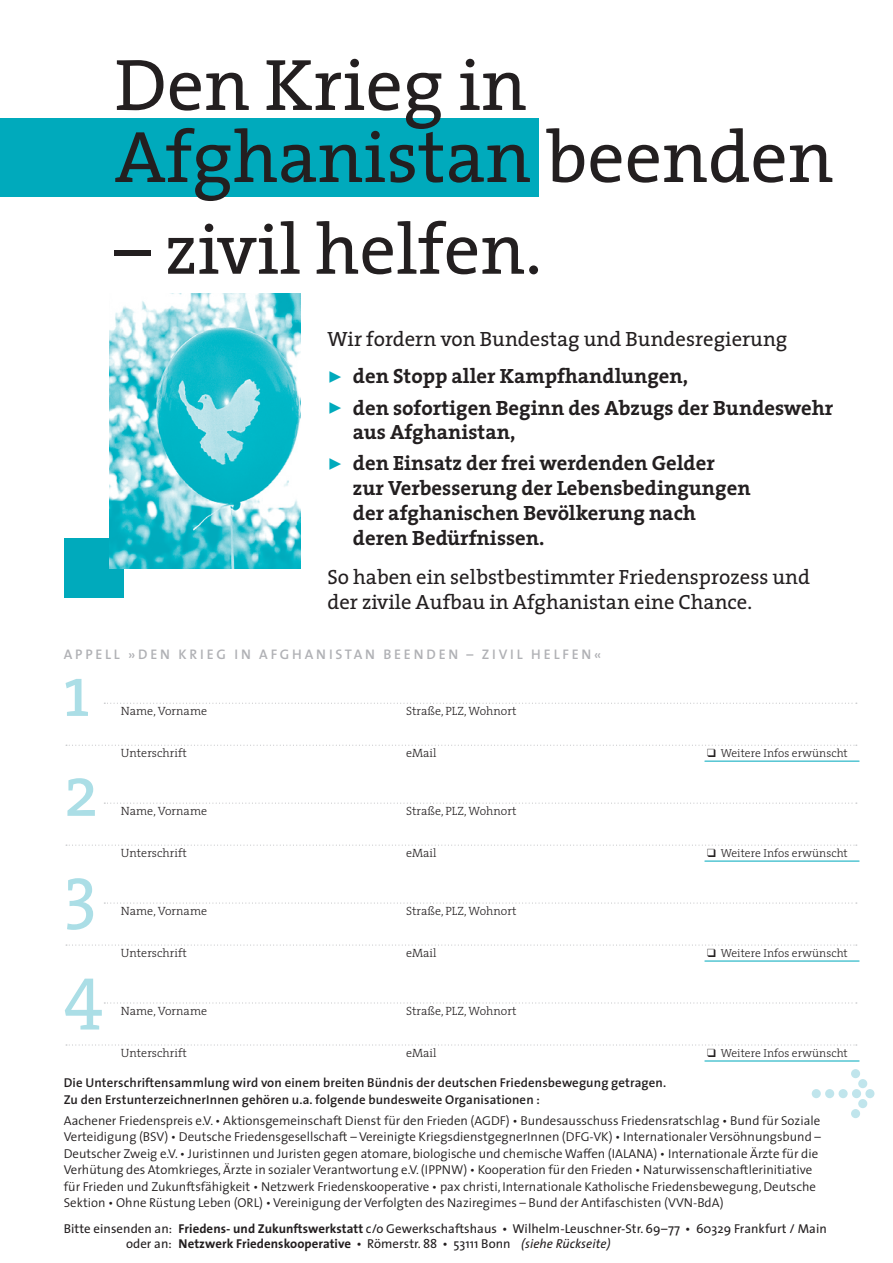
<style>
.page{position:relative;width:893px;height:1263px;background:#fff}
.page>*{position:absolute;margin:0;border:0;box-sizing:border-box;transform-origin:0 0}
.t1{font:73.5px/72px "The Serif";color:#231f20}
.t2{font:72px "The Serif";color:#231f20}
.t3{font:72px "The Serif";color:#abdee6}
.t4{font:700 54px "Meta Plus";color:#c0e5ec}
.t5{font:700 20.7px/24.8px "The Serif";color:#231f20}
.t6{font:20.7px/24.8px "The Serif";color:#231f20}
.t7{font:600 13.95px "The Sans";letter-spacing:.2em;color:#b0b1b5}
.t8{font:300 12.9px/16.5px "The Sans";color:#231f20}
.t9{font:12.9px/15.3px "The Sans";letter-spacing:.005em;color:#231f20}
.t10{font:600 12.9px/16.5px "The Sans";letter-spacing:.01em;color:#231f20}
.t11{font:300 12px "The Serif";letter-spacing:.005em;color:#231f20}
.t12{font:300 11.55px "The Serif";letter-spacing:.005em;color:#231f20}
.s1{color:#00aabc}
.s2{font-weight:700}
.s3{font-style:italic}
</style>
<div class="page">
<div style="left:64px;top:538px;width:59px;height:59px;background:#00aabc"></div>
<div style="left:0;top:119px;width:539px;height:78px;background:#00aabc"></div>
<svg style="left:104px;top:703px;width:753px;height:1px"></svg>
<svg style="left:66px;top:745px;width:791px;height:1px"></svg>
<hr style="left:705px;top:760px;width:154px;height:2px;background:#53c5d2">
<svg style="left:104px;top:803px;width:753px;height:1px"></svg>
<svg style="left:66px;top:845px;width:791px;height:1px"></svg>
<hr style="left:705px;top:860px;width:154px;height:2px;background:#53c5d2">
<svg style="left:104px;top:902px;width:753px;height:1px"></svg>
<svg style="left:66px;top:944px;width:791px;height:1px"></svg>
<hr style="left:705px;top:960px;width:154px;height:2px;background:#53c5d2">
<svg style="left:104px;top:1002px;width:753px;height:1px"></svg>
<svg style="left:66px;top:1044px;width:791px;height:1px"></svg>
<hr style="left:705px;top:1060px;width:154px;height:2px;background:#53c5d2">
<img style="left:109px;top:293px;width:191px;height:275px">
<h1 class="t1" style="left:115px;top:47px;width:720px">Den Krieg in<br>Afghanistan beenden</h1>
<h2 class="t2" style="left:115px;top:190px;width:428px">– zivil helfen.</h2>
<h3 class="t6" style="left:327px;top:326px;width:462px">Wir fordern von Bundestag und Bundesregierung</h3>
<h3 class="t5" style="left:327px;top:364px;width:362px"><span class="s1">✓</span> den Stopp aller Kampfhandlungen,</h3>
<h3 class="t5" style="left:353px;top:395px;width:482px;text-indent:-26px"><span class="s1">✓</span> den sofortigen Beginn des Abzugs der Bundeswehr aus Afghanistan,</h3>
<h3 class="t5" style="left:353px;top:451px;width:399px;text-indent:-26px"><span class="s1">✓</span> den Einsatz der frei werdenden Gelder zur Verbesserung der Lebensbedingungen der afghanischen Bevölkerung nach deren Bedürfnissen.</h3>
<h3 class="t6" style="left:327px;top:564px;width:484px">So haben ein selbstbestimmter Friedensprozess und der zivile Aufbau in Afghanistan eine Chance.</h3>
<p class="t7" style="left:64px;top:642px;width:330px">Appe ll »De n Krie g i n Afghani stan bee</p>
<p class="t7" style="left:414px;top:642px;width:189px">nde n – zi vil helfe n«</p>
<h2 class="t3" style="left:64px;top:632px;width:28px">1</h2>
<h2 class="t3" style="left:64px;top:732px;width:36px">2</h2>
<h2 class="t3" style="left:64px;top:831px;width:35px">3</h2>
<h2 class="t3" style="left:64px;top:931px;width:41px">4</h2>
<p class="t11" style="left:121px;top:701px;width:88px">Name, Vorname</p>
<p class="t11" style="left:406px;top:701px;width:112px">Straße, PLZ, Wohnort</p>
<p class="t11" style="left:121px;top:743px;width:68px">Unterschrift</p>
<p class="t11" style="left:406px;top:743px;width:32px">eMail</p>
<p class="t12" style="left:707px;top:744px;width:142px">❑ Weitere Infos erwünscht</p>
<p class="t11" style="left:121px;top:801px;width:88px">Name, Vorname</p>
<p class="t11" style="left:406px;top:801px;width:112px">Straße, PLZ, Wohnort</p>
<p class="t11" style="left:121px;top:843px;width:68px">Unterschrift</p>
<p class="t11" style="left:406px;top:843px;width:32px">eMail</p>
<p class="t12" style="left:707px;top:844px;width:142px">❑ Weitere Infos erwünscht</p>
<p class="t11" style="left:121px;top:901px;width:88px">Name, Vorname</p>
<p class="t11" style="left:406px;top:901px;width:112px">Straße, PLZ, Wohnort</p>
<p class="t11" style="left:121px;top:943px;width:68px">Unterschrift</p>
<p class="t11" style="left:406px;top:943px;width:32px">eMail</p>
<p class="t12" style="left:707px;top:944px;width:142px">❑ Weitere Infos erwünscht</p>
<p class="t11" style="left:121px;top:1001px;width:88px">Name, Vorname</p>
<p class="t11" style="left:406px;top:1001px;width:112px">Straße, PLZ, Wohnort</p>
<p class="t11" style="left:121px;top:1043px;width:68px">Unterschrift</p>
<p class="t11" style="left:406px;top:1043px;width:32px">eMail</p>
<p class="t12" style="left:707px;top:1044px;width:142px">❑ Weitere Infos erwünscht</p>
<h3 class="t4" style="left:809px;top:1060px;width:69px">&gt;</h3>
<p class="t10" style="left:64px;top:1074px;width:604px">Die Unterschriftensammlung wird von einem breiten Bündnis der deutschen Friedensbewegung getragen.<br>Zu den ErstunterzeichnerInnen gehören u.a. folgende bundesweite Organisationen :</p>
<p class="t8" style="left:64px;top:1111px;width:758px">Aachener Friedenspreis e.V. • Aktionsgemeinschaft Dienst für den Frieden (AGDF) • Bundesausschuss Friedensratschlag • Bund für Soziale Verteidigung (BSV) • Deutsche Friedensgesellschaft – Vereinigte KriegsdienstgegnerInnen (DFG-VK) • Internationaler Versöhnungsbund – Deutscher Zweig e.V. • Juristinnen und Juristen gegen atomare, biologische und chemische Waffen (IALANA) • Internationale Ärzte für die Verhütung des Atomkrieges, Ärzte in sozialer Verantwortung e.V. (IPPNW) • Kooperation für den Frieden • Naturwissenschaftlerinitiative für Frieden und Zukunftsfähigkeit • Netzwerk Friedenskooperative • pax christi, Internationale Katholische Friedensbewegung, Deutsche Sektion • Ohne Rüstung Leben (ORL) • Vereinigung der Verfolgten des Naziregimes – Bund der Antifaschisten (VVN-BdA)</p>
<p class="t9" style="left:126px;top:1221px;width:702px;text-indent:-62px">Bitte einsenden an: <span class="s2">Friedens- und Zukunftswerkstatt</span> c/o Gewerkschaftshaus • Wilhelm-Leuschner-Str. 69–77 • 60329 Frankfurt / Main oder an: <span class="s2">Netzwerk Friedenskooperative</span> • Römerstr. 88 • 53111 Bonn <span class="s3">(siehe Rückseite)</span></p>
</div>
